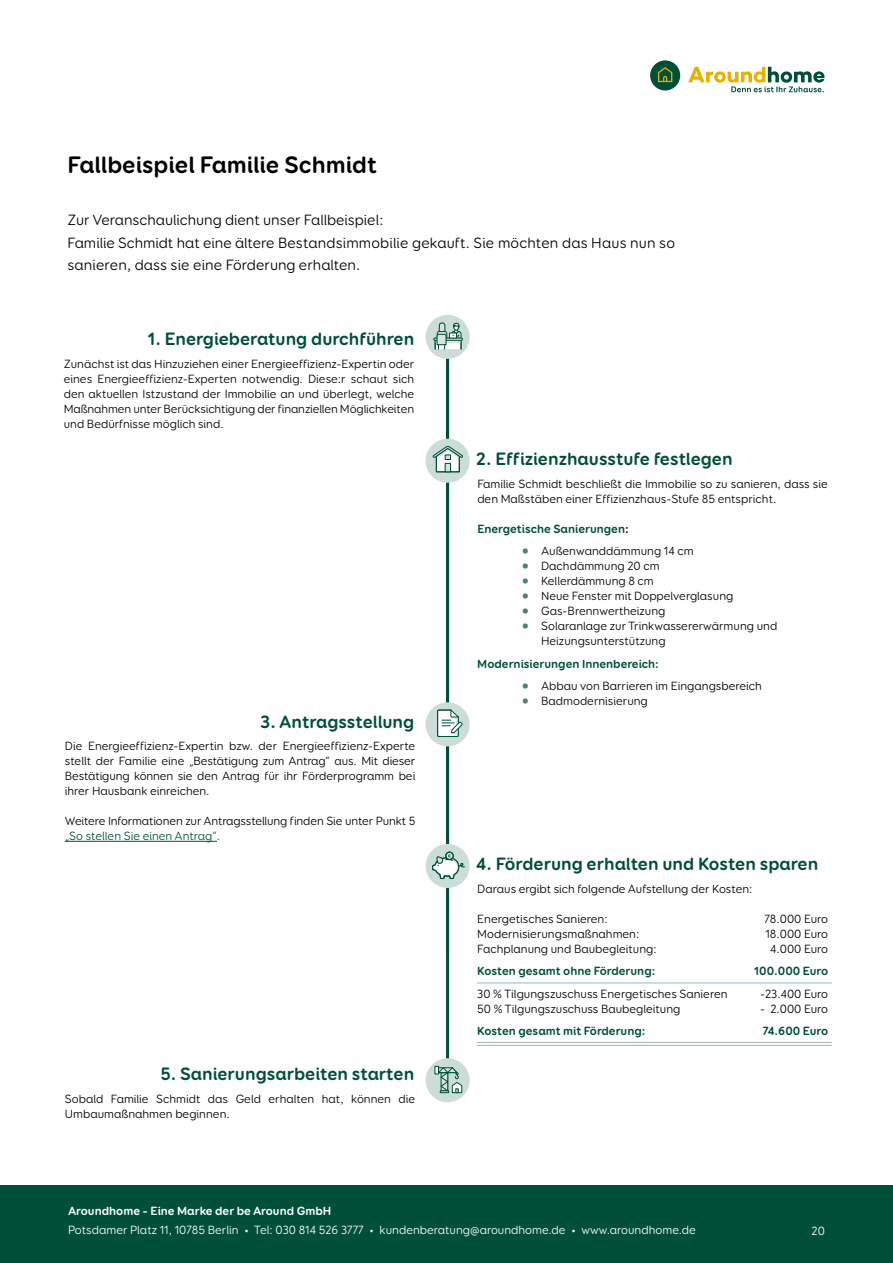
<style>
.page{position:relative;width:893px;height:1263px;background:#fff}
.page>*{position:absolute;margin:0;border:0;box-sizing:border-box;transform-origin:0 0}
.t1{font:700 24px "Booster Next FY";color:#000}
.t2{font:700 18px "Booster Next FY";color:#004f38}
.t3{font:15px/22.5px "Booster Next FY";color:#000}
.t4{font:12px/15px "Booster Next FY";color:#000}
.t5{font:700 12px "Booster Next FY";color:#004f38}
.t6{font:12px "Booster Next FY";color:#fff}
.t7{font:700 12px "Booster Next FY";color:#fff}
.t8{font:12px "Booster Next FY";color:#005039}
.s1{color:#000}
.s2{font-size:24px;color:#4c8474}
</style>
<div class="page">
<div style="left:0;top:1185px;width:893px;height:78px;background:#005039"></div>
<div style="left:650px;top:60px;width:30px;height:30px;background:#005039;border-radius:50%"></div>
<svg style="left:658px;top:67px;width:14px;height:15px"></svg>
<svg style="left:688px;top:67px;width:136px;height:25px"></svg>
<hr style="left:446px;top:321px;width:3px;height:765px;background:#004f38">
<hr style="left:65px;top:841px;width:152px;height:1px;background:#005039">
<hr style="left:477px;top:982px;width:355px;height:1px;background:#99b9af">
<hr style="left:477px;top:1042px;width:355px;height:1px;background:#99b9af">
<hr style="left:477px;top:1045px;width:355px;height:1px;background:#99b9af">
<div style="left:426px;top:844px;width:44px;height:44px;background:#ccdcd7;border-radius:50%"></div>
<div style="left:426px;top:702px;width:44px;height:44px;background:#ccdcd7;border-radius:50%"></div>
<div style="left:426px;top:439px;width:44px;height:44px;background:#ccdcd7;border-radius:50%"></div>
<div style="left:426px;top:315px;width:44px;height:44px;background:#ccdcd7;border-radius:50%"></div>
<div style="left:426px;top:1058px;width:44px;height:44px;background:#ccdcd7;border-radius:50%"></div>
<svg style="left:434px;top:1066px;width:2px;height:8px"></svg>
<svg style="left:436px;top:1066px;width:27px;height:28px"></svg>
<svg style="left:432px;top:848px;width:34px;height:42px"></svg>
<svg style="left:437px;top:708px;width:27px;height:29px"></svg>
<svg style="left:432px;top:445px;width:32px;height:28px"></svg>
<div style="left:435px;top:338px;width:27px;height:12px;border:1px solid #004f38"></div>
<div style="left:433px;top:337px;width:30px;height:4px;border:1px solid #004f38"></div>
<svg style="left:436px;top:322px;width:26px;height:27px"></svg>
<h1 class="t1" style="left:68px;top:149px;width:311px">Fallbeispiel Familie Schmidt</h1>
<p class="t3" style="left:68px;top:209px;width:609px">Zur Veranschaulichung dient unser Fallbeispiel:<br>Familie Schmidt hat eine ältere Bestandsimmobilie gekauft. Sie möchten das Haus nun so sanieren, dass sie eine Förderung erhalten.</p>
<h2 class="t2" style="left:148px;top:327px;width:268px">1. Energieberatung durchführen</h2>
<p class="t4" style="left:64px;top:356px;width:352px;text-align:justify">Zunächst ist das Hinzuziehen einer Energieeffizienz-Expertin oder eines Energieeffizienz-Experten notwendig. Diese:r schaut sich den aktuellen Istzustand der Immobilie an und überlegt, welche Maßnahmen unter Berücksichtigung der finanziellen Möglichkeiten und Bedürfnisse möglich sind.</p>
<h2 class="t2" style="left:261px;top:710px;width:155px">3. Antragsstellung</h2>
<p class="t4" style="left:65px;top:738px;width:352px;text-align:justify">Die Energieeffizienz-Expertin bzw. der Energieeffizienz-Experte stellt der Familie eine „Bestätigung zum Antrag“ aus. Mit dieser Bestätigung können sie den Antrag für ihr Förderprogramm bei ihrer Hausbank einreichen.</p>
<p class="t4" style="left:65px;top:813px;width:352px">Weitere Informationen zur Antragsstellung finden Sie unter Punkt 5</p>
<p class="t8" style="left:65px;top:829px;width:157px">„So stellen Sie einen Antrag“.</p>
<h2 class="t2" style="left:160px;top:1062px;width:255px">5. Sanierungsarbeiten starten</h2>
<p class="t4" style="left:65px;top:1091px;width:352px">Sobald Familie Schmidt das Geld erhalten hat, können die<br>Umbaumaßnahmen beginnen.</p>
<h2 class="t2" style="left:476px;top:447px;width:258px">2. Effizienzhausstufe festlegen</h2>
<p class="t4" style="left:477px;top:476px;width:352px">Familie Schmidt beschließt die Immobilie so zu sanieren, dass sie den Maßstäben einer Effizienzhaus-Stufe 85 entspricht.</p>
<p class="t5" style="left:477px;top:521px;width:153px">Energetische Sanierungen<span class="s1">:</span></p>
<p class="t4" style="left:520px;top:543px;width:175px"><span class="s2">•</span> Außenwanddämmung 14 cm</p>
<p class="t4" style="left:520px;top:558px;width:141px"><span class="s2">•</span> Dachdämmung 20 cm</p>
<p class="t4" style="left:520px;top:573px;width:135px"><span class="s2">•</span> Kellerdämmung 8 cm</p>
<p class="t4" style="left:520px;top:588px;width:215px"><span class="s2">•</span> Neue Fenster mit Doppelverglasung</p>
<p class="t4" style="left:520px;top:603px;width:147px"><span class="s2">•</span> Gas-Brennwertheizung</p>
<p class="t4" style="left:541px;top:618px;width:238px;text-indent:-21px"><span class="s2">•</span> Solaranlage zur Trinkwassererwärmung und<br>Heizungsunterstützung</p>
<p class="t5" style="left:477px;top:656px;width:183px">Modernisierungen Innenbereich:</p>
<p class="t4" style="left:520px;top:678px;width:244px"><span class="s2">•</span> Abbau von Barrieren im Eingangsbereich</p>
<p class="t4" style="left:520px;top:693px;width:130px"><span class="s2">•</span> Badmodernisierung</p>
<h2 class="t2" style="left:476px;top:852px;width:344px">4. Förderung erhalten und Kosten sparen</h2>
<p class="t4" style="left:477px;top:881px;width:277px">Daraus ergibt sich folgende Aufstellung der Kosten:</p>
<p class="t4" style="left:477px;top:911px;width:181px">Energetisches Sanieren:<br>Modernisierungsmaßnahmen:<br>Fachplanung und Baubegleitung:</p>
<p class="t5" style="left:477px;top:963px;width:180px">Kosten gesamt ohne Förderung:</p>
<p class="t4" style="left:477px;top:986px;width:252px">30 % Tilgungszuschuss Energetisches Sanieren<br>50 % Tilgungszuschuss Baubegleitung</p>
<p class="t5" style="left:477px;top:1023px;width:170px">Kosten gesamt mit Förderung:</p>
<p class="t4" style="left:764px;top:911px;width:65px;text-align:center">78.000 Euro<br>18.000 Euro<br>4.000 Euro</p>
<p class="t5" style="left:754px;top:963px;width:75px">100.000 Euro</p>
<p class="t4" style="left:760px;top:986px;width:70px">-23.400 Euro</p>
<p class="t4" style="left:760px;top:1001px;width:69px">- 2.000 Euro</p>
<p class="t5" style="left:763px;top:1023px;width:67px">74.600 Euro</p>
<p class="t7" style="left:68px;top:1203px;width:265px">Aroundhome – Eine Marke der be Around GmbH</p>
<p class="t6" style="left:68px;top:1223px;width:629px">Potsdamer Platz 11, 10785 Berlin • Tel: 030 814 526 3777 • kundenberatung@aroundhome.de • www.aroundhome.de</p>
<p class="t6" style="left:811px;top:1223px;width:15px">20</p>
</div>
